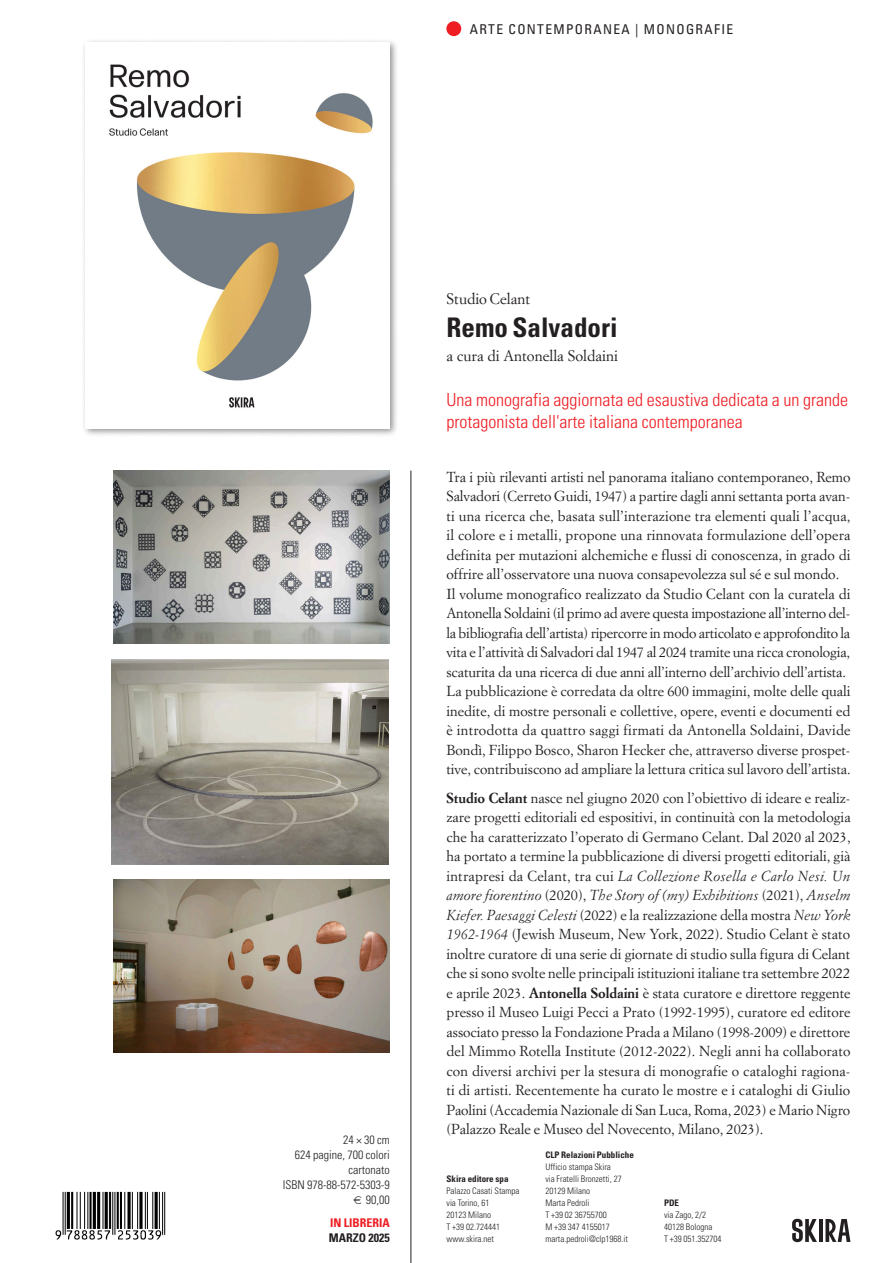
<style>
.page{position:relative;width:893px;height:1263px;background:#fff}
.page>*{position:absolute;margin:0;border:0;box-sizing:border-box;transform-origin:0 0}
.TITOLO{font:700 condensed 27px "Univers";color:#231f20}
.STRILLO{font:300 condensed 18px/22.5px "Univers";color:#ee1d23}
.A_CURA_DI{font:15px "Simoncini Garamond";color:#231f20}
.TITOLO-2{font:15px "Simoncini Garamond";color:#231f20}
.t1{font:14.25px/19.5px "Simoncini Garamond";color:#231f20;text-align:justify}
.TESTATINA_COLLANA{font:condensed 13.5px "Univers";letter-spacing:.1em;color:#231f20}
.DATI_TECNICI{font:300 condensed 12px "Univers";color:#231f20}
.MOSTRA_DATE{font:700 condensed 12px "Univers";color:#ee1d23}
.DATI_TECNICI-2{font:700 condensed 12px "Univers";color:#231f20}
.t2{font:300 condensed 9px/12px "Univers";color:#231f20}
.t3{font:700 condensed 9px "Univers";color:#231f20}
.s1{font-weight:700}
.s2{font-style:italic}
</style>
<div class="page">
<div style="left:446px;top:21px;width:15px;height:15px;background:#ee1d23;border-radius:50%"></div>
<hr style="left:411px;top:471px;width:1px;height:792px;background:#231f20">
<svg style="left:792px;top:1219px;width:25px;height:23px"></svg>
<hr style="left:819px;top:1219px;width:3px;height:23px;background:#231f20">
<svg style="left:825px;top:1219px;width:25px;height:23px"></svg>
<img style="left:55px;top:1191px;width:111px;height:49px">
<div style="left:81px;top:39px;width:318px;height:399px;background:#231f20;opacity:.5"></div>
<img style="left:85px;top:43px;width:305px;height:385px">
<img style="left:114px;top:471px;width:276px;height:172px">
<img style="left:112px;top:659px;width:277px;height:205px">
<img style="left:113px;top:880px;width:277px;height:173px">
<p class="TESTATINA_COLLANA" style="left:470px;top:21px;width:265px">ARTE CONTEMPORANEA | MONOGRAFIE</p>
<p class="DATI_TECNICI" style="left:343px;top:1133px;width:48px">24 × 30 cm</p>
<p class="DATI_TECNICI" style="left:295px;top:1148px;width:97px">624 pagine, 700 colori</p>
<p class="DATI_TECNICI" style="left:348px;top:1163px;width:43px">cartonato</p>
<p class="DATI_TECNICI" style="left:283px;top:1178px;width:109px">ISBN 978-88-572-5303-9</p>
<p class="DATI_TECNICI" style="left:366px;top:1193px;width:25px">90,00</p>
<p class="MOSTRA_DATE" style="left:330px;top:1215px;width:61px">IN LIBRERIA</p>
<p class="DATI_TECNICI-2" style="left:329px;top:1230px;width:63px">MARZO 2025</p>
<p class="TITOLO-2" style="left:446px;top:289px;width:85px">Studio Celant</p>
<p class="TITOLO" style="left:446px;top:310px;width:173px">Remo Salvadori</p>
<p class="A_CURA_DI" style="left:446px;top:346px;width:173px">a cura di Antonella Soldaini</p>
<p class="STRILLO" style="left:446px;top:388px;width:403px">Una monografia aggiornata ed esaustiva dedicata a un grande protagonista dell'arte italiana contemporanea</p>
<p class="t1" style="left:446px;top:467px;width:406px">Tra i più rilevanti artisti nel panorama italiano contemporaneo, Remo Salvadori (Cerreto Guidi, 1947) a partire dagli anni settanta porta avan&shy;ti una ricerca che, basata sull’interazione tra elementi quali l’acqua, il colore e i metalli, propone una rinnovata formulazione dell’opera definita per mutazioni alchemiche e flussi di conoscenza, in grado di offrire all’osservatore una nuova consapevolezza sul sé e sul mondo.</p>
<p class="t1" style="left:446px;top:584px;width:405px">Il volume monografico realizzato da Studio Celant con la curatela di Antonella Soldaini (il primo ad avere questa impostazione all’interno del&shy;la bibliografia dell’artista) ripercorre in modo articolato e approfondito la vita e l’attività di Salvadori dal 1947 al 2024 tramite una ricca cronologia, scaturita da una ricerca di due anni all’interno dell’archivio dell’artista.</p>
<p class="t1" style="left:446px;top:681px;width:406px">La pubblicazione è corredata da oltre 600 immagini, molte delle quali inedite, di mostre personali e collettive, opere, eventi e documenti ed è introdotta da quattro saggi firmati da Antonella Soldaini, Davide Bondì, Filippo Bosco, Sharon Hecker che, attraverso diverse prospet&shy;tive, contribuiscono ad ampliare la lettura critica sul lavoro dell’artista.</p>
<p class="t1" style="left:446px;top:788px;width:406px"><span class="s1">Studio Celant</span> nasce nel giugno 2020 con l’obiettivo di ideare e realiz&shy;zare progetti editoriali ed espositivi, in continuità con la metodologia che ha caratterizzato l’operato di Germano Celant. Dal 2020 al 2023, ha portato a termine la pubblicazione di diversi progetti editoriali, già intrapresi da Celant, tra cui <span class="s2">La Collezione Rosella e Carlo Nesi. Un amore fiorentino</span> (2020), <span class="s2">The Story of (my) Exhibitions</span> (2021), <span class="s2">Anselm Kiefer. Paesaggi Celesti</span> (2022) e la realizzazione della mostra <span class="s2">New York 1962-1964</span> (Jewish Museum, New York, 2022). Studio Celant è stato inoltre curatore di una serie di giornate di studio sulla figura di Celant che si sono svolte nelle principali istituzioni italiane tra settembre 2022 e aprile 2023. <span class="s1">Antonella Soldaini</span> è stata curatore e direttore reggente presso il Museo Luigi Pecci a Prato (1992-1995), curatore ed editore associato presso la Fondazione Prada a Milano (1998-2009) e direttore del Mimmo Rotella Institute (2012-2022). Negli anni ha collaborato con diversi archivi per la stesura di monografie o cataloghi ragiona&shy;ti di artisti. Recentemente ha curato le mostre e i cataloghi di Giulio Paolini (Accademia Nazionale di San Luca, Roma, 2023) e Mario Nigro (Palazzo Reale e Museo del Novecento, Milano, 2023).</p>
<p class="t3" style="left:446px;top:1173px;width:64px">Skira editore spa</p>
<p class="t2" style="left:446px;top:1184px;width:75px">Palazzo Casati Stampa via Torino, 61<br>20123 Milano<br>T +39 02.724441 www.skira.net</p>
<p class="t3" style="left:545px;top:1149px;width:90px">CLP Relazioni Pubbliche</p>
<p class="t2" style="left:545px;top:1160px;width:84px">Ufficio stampa Skira<br>via Fratelli Bronzetti, 27<br>20129 Milano<br>Marta Pedroli<br>T +39 02 36755700<br>M +39 347 4155017 marta.pedroli@clp1968.it</p>
<p class="t3" style="left:664px;top:1197px;width:17px">PDE</p>
<p class="t2" style="left:664px;top:1208px;width:59px">via Zago, 2/2<br>40128 Bologna<br>T +39 051.352704</p>
</div>
